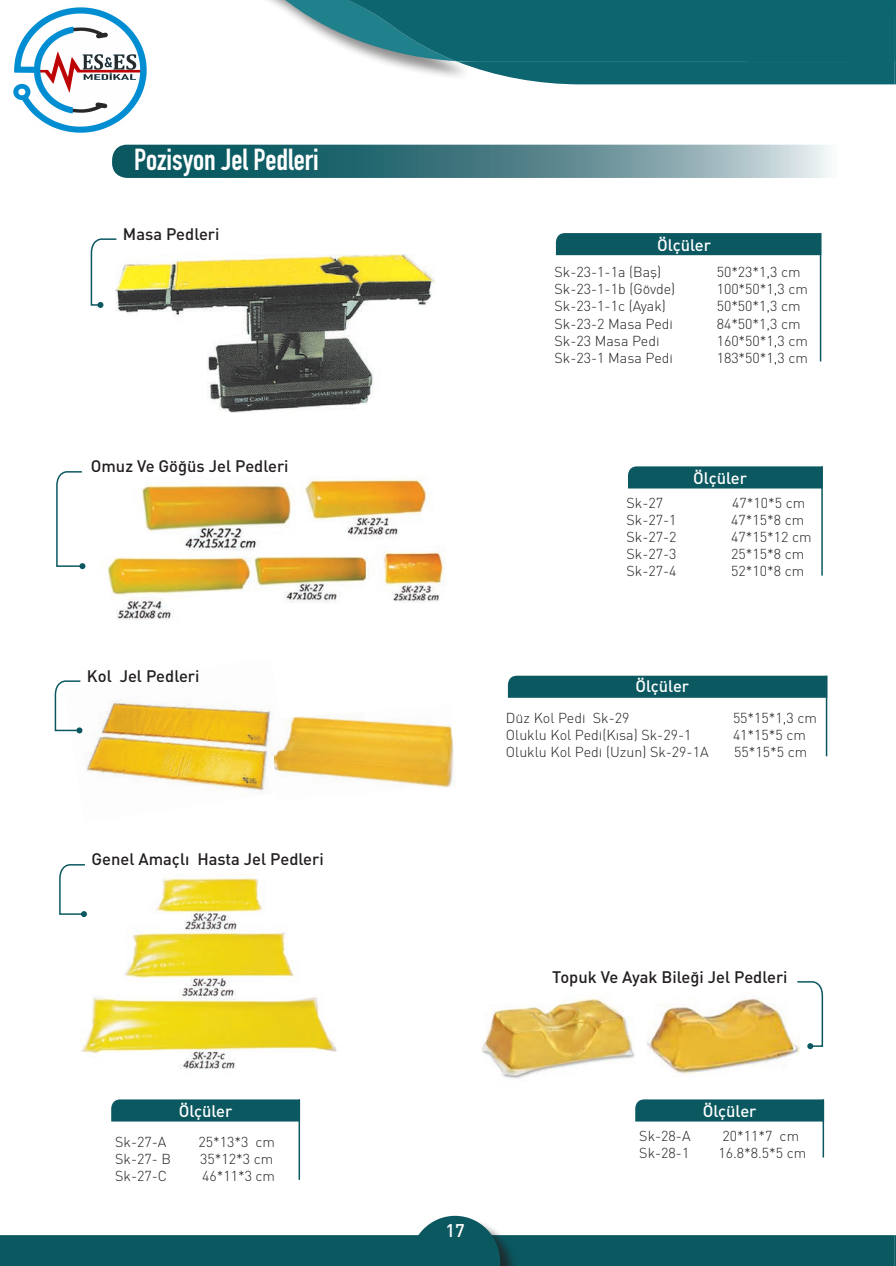
<style>
.page{position:relative;width:896px;height:1266px;background:#fff}
.page>*{position:absolute;margin:0;border:0;box-sizing:border-box;transform-origin:0 0}
.t1{font:30px "DIN Engschrift Std";color:#fff}
.t2{font:500 18px "DI Nbek";color:#fff}
.t3{font:500 16.5px "DIN Pro";color:#231f20}
.t4{font:500 16.5px "DIN Pro";color:#fff}
.t5{font:300 14.25px "DIN Pro";color:#231f20}
</style>
<div class="page">
<img style="left:646px;top:998px;width:153px;height:76px">
<img style="left:81px;top:877px;width:256px;height:192px">
<img style="left:78px;top:701px;width:193px;height:93px">
<img style="left:107px;top:476px;width:338px;height:144px">
<svg style="left:112px;top:145px;width:717px;height:33px;background:#52858d"></svg>
<svg style="left:90px;top:238px;width:27px;height:70px"></svg>
<svg style="left:56px;top:471px;width:29px;height:98px"></svg>
<svg style="left:54px;top:680px;width:28px;height:53px"></svg>
<svg style="left:59px;top:864px;width:28px;height:53px"></svg>
<img style="left:115px;top:254px;width:320px;height:158px">
<div style="left:556px;top:233px;width:263px;height:22px;background:#0b5861"></div>
<hr style="left:819px;top:233px;width:2px;height:128px;background:#0b5861">
<div style="left:628px;top:466px;width:193px;height:22px;background:#0b5861"></div>
<hr style="left:821px;top:466px;width:1px;height:109px;background:#0b5861">
<div style="left:508px;top:675px;width:317px;height:22px;background:#0b5861"></div>
<hr style="left:825px;top:675px;width:2px;height:81px;background:#0b5861">
<div style="left:111px;top:1099px;width:187px;height:22px;background:#0b5861"></div>
<hr style="left:298px;top:1099px;width:2px;height:80px;background:#0b5861">
<div style="left:635px;top:1099px;width:187px;height:22px;background:#0b5861"></div>
<hr style="left:822px;top:1099px;width:2px;height:58px;background:#0b5861">
<svg style="left:795px;top:981px;width:28px;height:68px"></svg>
<img style="left:482px;top:998px;width:153px;height:81px">
<img style="left:271px;top:716px;width:183px;height:72px">
<svg style="left:268px;top:0;width:628px;height:84px;background:#388189"></svg>
<svg style="left:0;top:1215px;width:896px;height:51px"></svg>
<img style="left:13px;top:7px;width:134px;height:126px">
<h1 class="t1" style="left:134px;top:142px;width:186px">Pozisyon Jel Pedleri</h1>
<p class="t3" style="left:123px;top:223px;width:98px">Masa Pedleri</p>
<p class="t3" style="left:91px;top:455px;width:199px">Omuz Ve Göğüs Jel Pedleri</p>
<p class="t3" style="left:87px;top:665px;width:114px">Kol Jel Pedleri</p>
<p class="t3" style="left:91px;top:848px;width:234px">Genel Amaçlı Hasta Jel Pedleri</p>
<p class="t4" style="left:179px;top:1100px;width:55px">Ölçüler</p>
<p class="t5" style="left:115px;top:1132px;width:53px">Sk-27-A</p>
<p class="t5" style="left:198px;top:1132px;width:78px">25*13*3 cm</p>
<p class="t5" style="left:115px;top:1149px;width:57px">Sk-27- B</p>
<p class="t5" style="left:200px;top:1149px;width:75px">35*12*3 cm</p>
<p class="t5" style="left:115px;top:1166px;width:53px">Sk-27-C</p>
<p class="t5" style="left:202px;top:1166px;width:75px">46*11*3 cm</p>
<p class="t4" style="left:657px;top:234px;width:55px">Ölçüler</p>
<p class="t5" style="left:554px;top:263px;width:108px">Sk-23-1-1a (Baş)</p>
<p class="t5" style="left:716px;top:263px;width:86px">50*23*1,3 cm</p>
<p class="t5" style="left:554px;top:280px;width:122px">Sk-23-1-1b (Gövde)</p>
<p class="t5" style="left:716px;top:280px;width:93px">100*50*1,3 cm</p>
<p class="t5" style="left:554px;top:297px;width:113px">Sk-23-1-1c (Ayak)</p>
<p class="t5" style="left:716px;top:297px;width:86px">50*50*1,3 cm</p>
<p class="t5" style="left:554px;top:314px;width:120px">Sk-23-2 Masa Pedi</p>
<p class="t5" style="left:716px;top:314px;width:86px">84*50*1,3 cm</p>
<p class="t5" style="left:554px;top:332px;width:106px">Sk-23 Masa Pedi</p>
<p class="t5" style="left:716px;top:332px;width:93px">160*50*1,3 cm</p>
<p class="t5" style="left:554px;top:349px;width:120px">Sk-23-1 Masa Pedi</p>
<p class="t5" style="left:716px;top:349px;width:93px">183*50*1,3 cm</p>
<p class="t4" style="left:693px;top:467px;width:55px">Ölçüler</p>
<p class="t5" style="left:626px;top:493px;width:38px">Sk-27</p>
<p class="t5" style="left:732px;top:493px;width:75px">47*10*5 cm</p>
<p class="t5" style="left:626px;top:510px;width:51px">Sk-27-1</p>
<p class="t5" style="left:731px;top:510px;width:75px">47*15*8 cm</p>
<p class="t5" style="left:626px;top:528px;width:51px">Sk-27-2</p>
<p class="t5" style="left:731px;top:528px;width:82px">47*15*12 cm</p>
<p class="t5" style="left:626px;top:545px;width:51px">Sk-27-3</p>
<p class="t5" style="left:731px;top:545px;width:75px">25*15*8 cm</p>
<p class="t5" style="left:626px;top:562px;width:51px">Sk-27-4</p>
<p class="t5" style="left:731px;top:562px;width:75px">52*10*8 cm</p>
<p class="t4" style="left:635px;top:675px;width:55px">Ölçüler</p>
<p class="t5" style="left:506px;top:708px;width:125px">Düz Kol Pedi Sk-29</p>
<p class="t5" style="left:733px;top:708px;width:86px">55*15*1,3 cm</p>
<p class="t5" style="left:506px;top:726px;width:187px">Oluklu Kol Pedi(Kısa) Sk-29-1</p>
<p class="t5" style="left:733px;top:726px;width:75px">41*15*5 cm</p>
<p class="t5" style="left:506px;top:743px;width:204px">Oluklu Kol Pedi (Uzun) Sk-29-1A</p>
<p class="t5" style="left:734px;top:743px;width:75px">55*15*5 cm</p>
<p class="t2" style="left:445px;top:1219px;width:21px">17</p>
<p class="t3" style="left:552px;top:966px;width:237px">Topuk Ve Ayak Bileği Jel Pedleri</p>
<p class="t4" style="left:702px;top:1100px;width:55px">Ölçüler</p>
<p class="t5" style="left:639px;top:1126px;width:53px">Sk-28-A</p>
<p class="t5" style="left:722px;top:1126px;width:78px">20*11*7 cm</p>
<p class="t5" style="left:639px;top:1143px;width:51px">Sk-28-1</p>
<p class="t5" style="left:718px;top:1143px;width:89px">16.8*8.5*5 cm</p>
</div>
